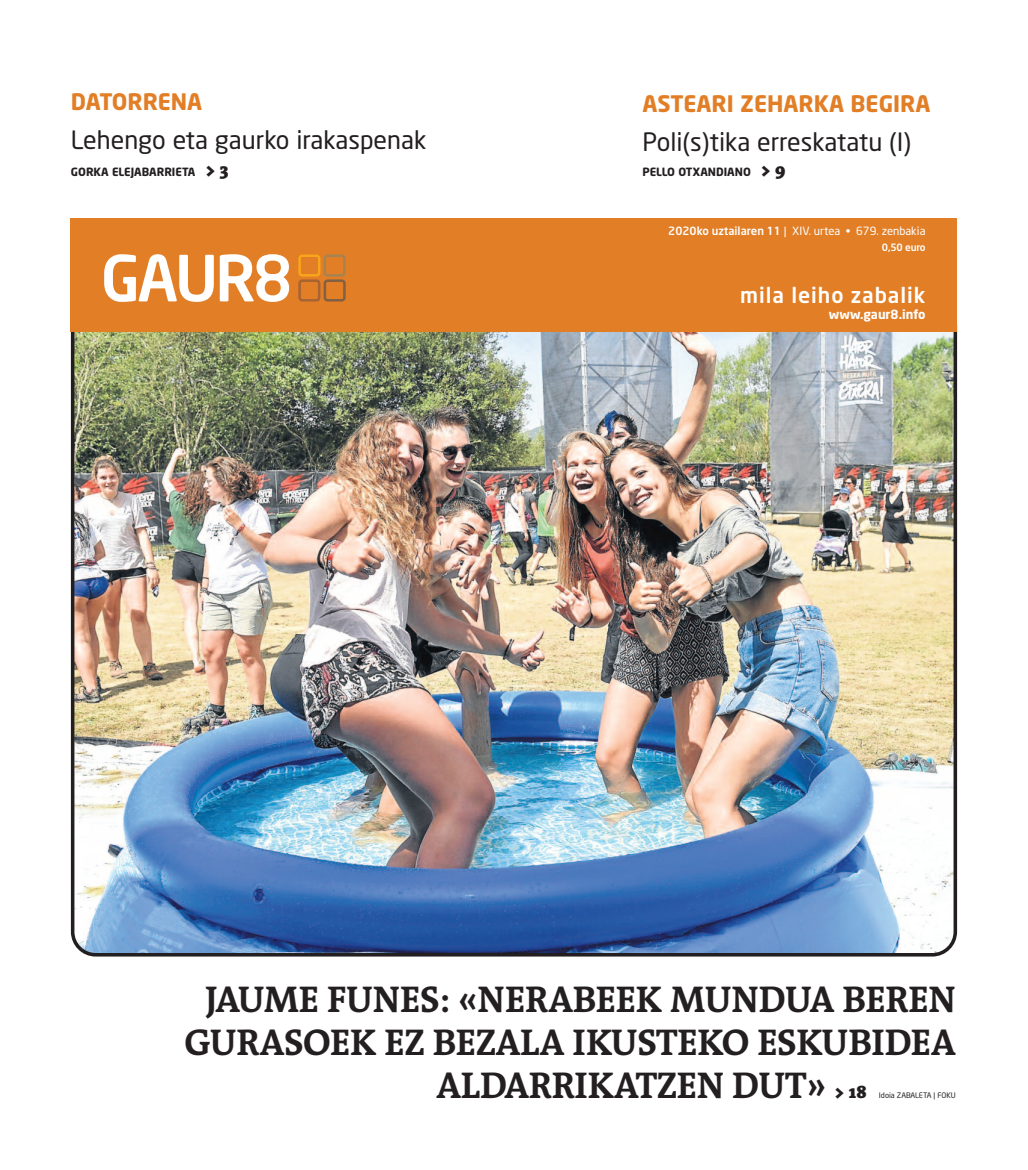
<style>
.page{position:relative;width:1028px;height:1170px;background:#fff}
.page>*{position:absolute;margin:0;border:0;box-sizing:border-box;transform-origin:0 0}
.t1{font:700 37.5px "The Antiqua B7";letter-spacing:-.015em;color:#231f20}
.t2{font:25px "Neo Sans";color:#231f20}
.t3{font:700 22.5px "Neo Sans";color:#e17e26}
.t4{font:500 21.25px "Neo Sans";letter-spacing:.045em;color:#fff}
.t5{font:700 12.5px "Neo Sans";color:#fff}
.t6{font:11.25px "Neo Sans";color:#fff}
.t7{font:700 11.25px "Neo Sans";color:#231f20}
.t8{font:500 10px "Neo Sans";letter-spacing:-.02em;color:#fff}
.t9{font:7.5px "Neo Sans";color:#231f20}
.s1{font-family:"The Antiqua B9";font-weight:900;font-size:17.5px}
.s2{font-weight:500}
</style>
<div class="page">
<img style="left:71px;top:332px;width:886px;height:624px">
<div style="left:71px;top:218px;width:886px;height:114px;background:#e17e26"></div>
<svg style="left:104px;top:254px;width:110px;height:48px"></svg>
<svg style="left:220px;top:254px;width:69px;height:48px"></svg>
<div style="left:123px;top:277px;width:13px;height:7px;background:#fff"></div>
<div style="left:298px;top:279px;width:22px;height:22px;border:3px solid #a76433;border-radius:3px"></div>
<div style="left:298px;top:254px;width:22px;height:22px;border:3px solid #f9a51b;border-radius:3px"></div>
<div style="left:323px;top:279px;width:23px;height:22px;border:3px solid #816043;border-radius:3px"></div>
<div style="left:323px;top:254px;width:23px;height:22px;border:3px solid #a68351;border-radius:3px"></div>
<p class="t3" style="left:71px;top:93px;width:133px">DATORRENA</p>
<p class="t2" style="left:71px;top:130px;width:357px">Lehengo eta gaurko irakaspenak</p>
<p class="t7" style="left:71px;top:167px;width:159px">GORKA ELEJABARRIETA <span class="s1">&gt; 3</span></p>
<p class="t3" style="left:642px;top:95px;width:290px">ASTEARI ZEHARKA BEGIRA</p>
<p class="t2" style="left:642px;top:132px;width:270px">Poli(s)tika erreskatatu (I)</p>
<p class="t7" style="left:642px;top:167px;width:145px">PELLO OTXANDIANO <span class="s1">&gt; 9</span></p>
<p class="t6" style="left:668px;top:227px;width:259px"><span class="s2">2020ko uztailaren 11</span> | XIV. urtea • 679. zenbakia</p>
<p class="t8" style="left:882px;top:243px;width:45px">0,50 euro</p>
<p class="t4" style="left:740px;top:287px;width:187px">mila leiho zabalik</p>
<p class="t5" style="left:829px;top:309px;width:98px">www.gaur8.info</p>
<p class="t1" style="left:205px;top:987px;width:752px">JAUME FUNES: «NERABEEK MUNDUA BEREN</p>
<p class="t1" style="left:184px;top:1029px;width:773px">GURASOEK EZ BEZALA IKUSTEKO ESKUBIDEA</p>
<p class="t1" style="left:436px;top:1072px;width:432px">ALDARRIKATZEN DUT» <span class="s1">&gt; 18</span></p>
<p class="t9" style="left:879px;top:1091px;width:78px">Idoia ZABALETA | FOKU</p>
</div>
